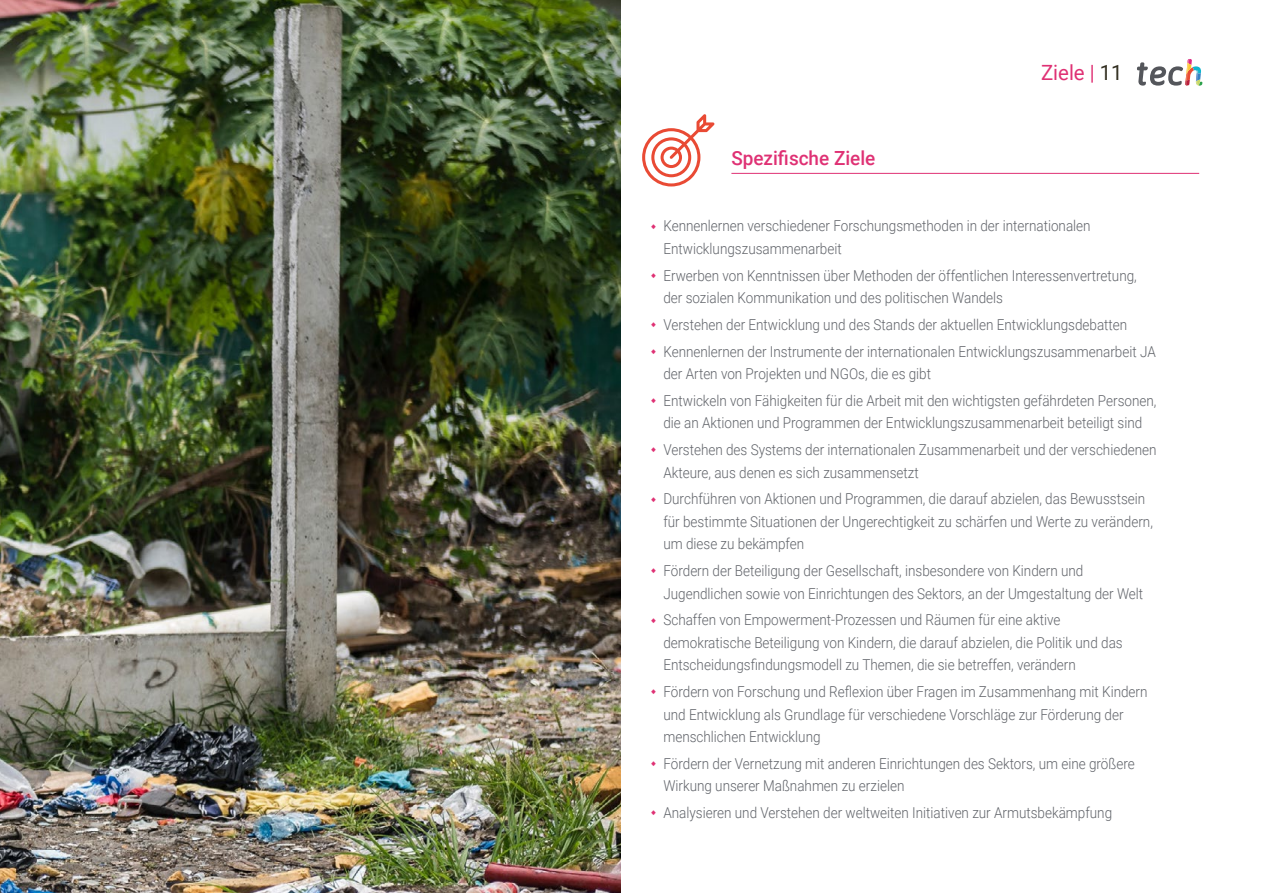
<style>
.page{position:relative;width:1263px;height:893px;background:#fff}
.page>*{position:absolute;margin:0;border:0;box-sizing:border-box;transform-origin:0 0}
.t1{font:21px "Roboto";color:#df3174}
.t2{font:500 19.5px "Roboto";color:#df3174}
.t3{font:300 15px/22.5px "Roboto";color:#61646a;scale:.9 1}
.s1{color:#312e20}
</style>
<div class="page">
<img style="left:0;top:0;width:621px;height:893px">
<hr style="left:731px;top:173px;width:468px;height:1px;background:#df3174">
<svg style="left:642px;top:114px;width:72px;height:72px"></svg>
<svg style="left:1137px;top:59px;width:65px;height:27px"></svg>
<h2 class="t2" style="left:731px;top:144px;width:145px">Spezifische Ziele</h2>
<h1 class="t1" style="left:1041px;top:57px;width:83px">Ziele | <span class="s1">11</span></h1>
<p class="t3" style="left:663px;top:214px;width:476px">Kennenlernen verschiedener Forschungsmethoden in der internationalen<br>Entwicklungszusammenarbeit</p>
<p class="t3" style="left:663px;top:263px;width:527px">Erwerben von Kenntnissen über Methoden der öffentlichen Interessenvertretung, der sozialen Kommunikation und des politischen Wandels</p>
<p class="t3" style="left:663px;top:311px;width:549px;line-height:26.7px">Verstehen der Entwicklung und des Stands der aktuellen Entwicklungsdebatten<br>Kennenlernen der Instrumente der internationalen Entwicklungszusammenarbeit JA</p>
<p class="t3" style="left:663px;top:360px;width:549px;line-height:26.7px">der Arten von Projekten und NGOs, die es gibt<br>Entwickeln von Fähigkeiten für die Arbeit mit den wichtigsten gefährdeten Personen,</p>
<p class="t3" style="left:663px;top:409px;width:550px;line-height:26.7px">die an Aktionen und Programmen der Entwicklungszusammenarbeit beteiligt sind<br>Verstehen des Systems der internationalen Zusammenarbeit und der verschiedenen</p>
<p class="t3" style="left:663px;top:458px;width:537px;line-height:26.7px">Akteure, aus denen es sich zusammensetzt<br>Durchführen von Aktionen und Programmen, die darauf abzielen, das Bewusstsein</p>
<p class="t3" style="left:663px;top:510px;width:545px">für bestimmte Situationen der Ungerechtigkeit zu schärfen und Werte zu verändern, um diese zu bekämpfen</p>
<p class="t3" style="left:663px;top:559px;width:535px">Fördern der Beteiligung der Gesellschaft, insbesondere von Kindern und<br>Jugendlichen sowie von Einrichtungen des Sektors, an der Umgestaltung der Welt</p>
<p class="t3" style="left:663px;top:608px;width:512px">Schaffen von Empowerment-Prozessen und Räumen für eine aktive demokratische Beteiligung von Kindern, die darauf abzielen, die Politik und das<br>Entscheidungsfindungsmodell zu Themen, die sie betreffen, verändern</p>
<p class="t3" style="left:663px;top:680px;width:539px">Fördern von Forschung und Reflexion über Fragen im Zusammenhang mit Kindern und Entwicklung als Grundlage für verschiedene Vorschläge zur Förderung der menschlichen Entwicklung</p>
<p class="t3" style="left:663px;top:752px;width:525px">Fördern der Vernetzung mit anderen Einrichtungen des Sektors, um eine größere<br>Wirkung unserer Maßnahmen zu erzielen</p>
<p class="t3" style="left:663px;top:801px;width:500px">Analysieren und Verstehen der weltweiten Initiativen zur Armutsbekämpfung</p>
</div>
